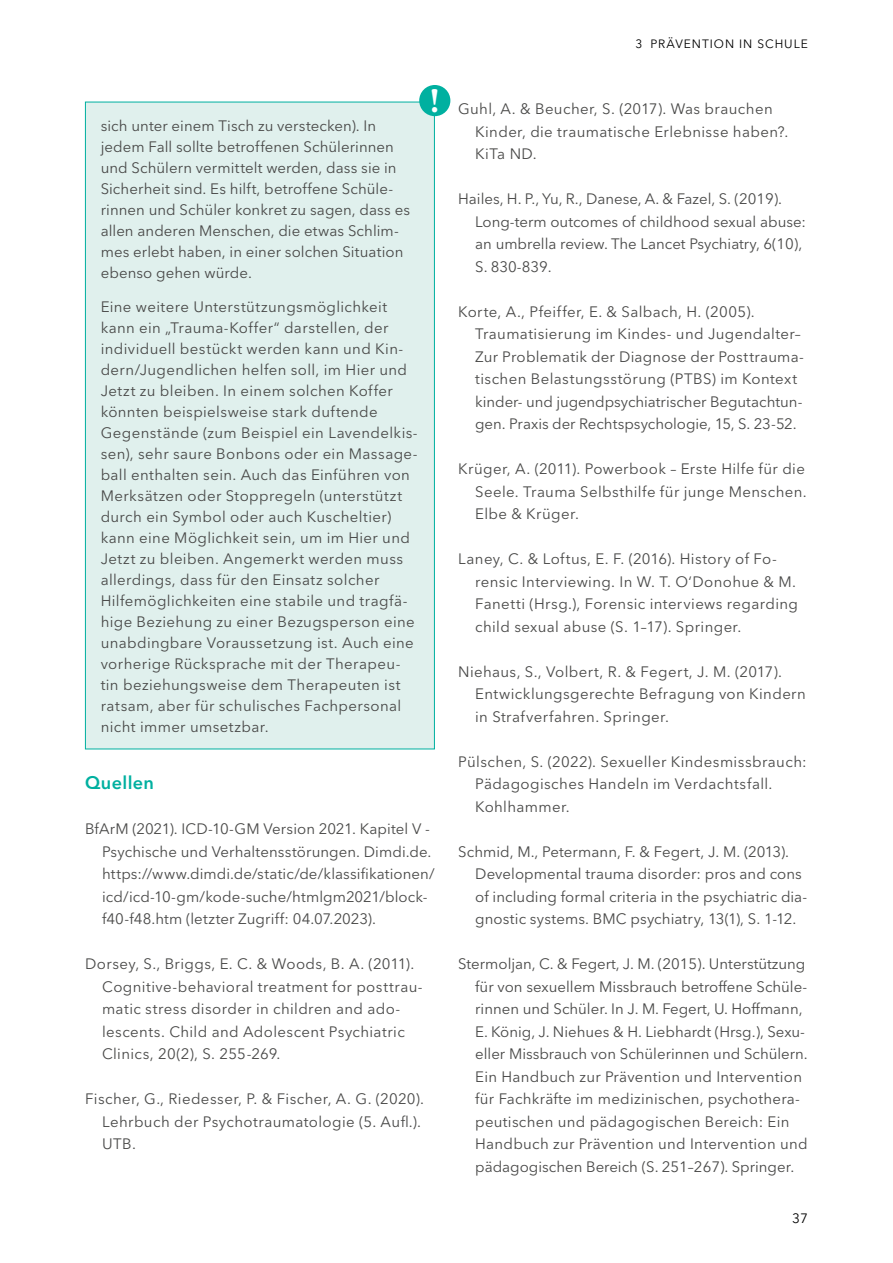
<style>
.page{position:relative;width:893px;height:1263px;background:#fff}
.page>*{position:absolute;margin:0;border:0;box-sizing:border-box;transform-origin:0 0}
.t1{font:700 34.5px "Minion Pro";color:#fff}
.t2{font:600 18px "Avenir Next LT Pro";letter-spacing:.02em;color:#00b0a0}
.Fließtext{font:15px/22.5px "Avenir Next LT Pro";letter-spacing:.02em;color:#494948}
.Fließtext-2{font:15px/22.5px "Avenir Next LT Pro";color:#494948}
.t3{font:13.5px "Avenir Next LT Pro";color:#000}
.t4{font:12px "Avenir Next LT Pro";letter-spacing:.08em;color:#000}
</style>
<div class="page">
<div style="left:85px;top:102px;width:349px;height:647px;background:#e0f0ed"></div>
<div style="left:419px;top:85px;width:31px;height:31px;background:#00b0a0;border-radius:50%"></div>
<p class="Fließtext" style="left:101px;top:115px;width:311px;line-height:21px">sich unter einem Tisch zu verstecken). In jedem Fall sollte betroffenen Schülerinnen und Schülern vermittelt werden, dass sie in Sicherheit sind. Es hilft, betroffene Schüle&shy;rinnen und Schüler konkret zu sagen, dass es allen anderen Menschen, die etwas Schlim&shy;mes erlebt haben, in einer solchen Situation ebenso gehen würde.</p>
<p class="Fließtext" style="left:101px;top:296px;width:319px;line-height:21px">Eine weitere Unterstützungsmöglichkeit kann ein „Trauma-Koffer“ darstellen, der individuell bestückt werden kann und Kin&shy;dern/Jugendlichen helfen soll, im Hier und Jetzt zu bleiben. In einem solchen Koffer könnten beispielsweise stark duftende Gegenstände (zum Beispiel ein Lavendelkis&shy;sen), sehr saure Bonbons oder ein Massage&shy;ball enthalten sein. Auch das Einführen von Merksätzen oder Stoppregeln (unterstützt durch ein Symbol oder auch Kuscheltier) kann eine Möglichkeit sein, um im Hier und Jetzt zu bleiben. Angemerkt werden muss allerdings, dass für den Einsatz solcher Hilfemöglichkeiten eine stabile und tragfä&shy;hige Beziehung zu einer Bezugsperson eine unabdingbare Voraussetzung ist. Auch eine vorherige Rücksprache mit der Therapeu&shy;tin beziehungsweise dem Therapeuten ist ratsam, aber für schulisches Fachpersonal nicht immer umsetzbar.</p>
<h1 class="t1" style="left:430px;top:76px;width:11px">!</h1>
<h3 class="t2" style="left:85px;top:772px;width:71px">Quellen</h3>
<p class="Fließtext" style="left:102px;top:818px;width:334px;text-indent:-17px">BfArM (2021). ICD-10-GM Version 2021. Kapitel V - Psychische und Verhaltensstörungen. Dimdi.de. https://www.dimdi.de/static/de/klassifikationen/ icd/icd-10-gm/kode-suche/htmlgm2021/block&shy;f40-f48.htm (letzter Zugriff: 04.07.2023).</p>
<p class="Fließtext" style="left:102px;top:953px;width:322px;text-indent:-17px">Dorsey, S., Briggs, E. C. &amp; Woods, B. A. (2011).<br>Cognitive-behavioral treatment for posttrau&shy;matic stress disorder in children and ado&shy;lescents. Child and Adolescent Psychiatric Clinics, 20(2), S. 255-269.</p>
<p class="Fließtext" style="left:102px;top:1088px;width:324px;text-indent:-17px">Fischer, G., Riedesser, P. &amp; Fischer, A. G. (2020).<br>Lehrbuch der Psychotraumatologie (5. Aufl.).<br>UTB.</p>
<p class="t4" style="left:635px;top:37px;width:174px">3 PRÄVENTION IN SCHULE</p>
<p class="Fließtext" style="left:475px;top:98px;width:315px;text-indent:-17px">Guhl, A. &amp; Beucher, S. (2017). Was brauchen<br>Kinder, die traumatische Erlebnisse haben?.<br>KiTa ND.</p>
<p class="Fließtext-2" style="left:475px;top:188px;width:332px;text-indent:-17px">Hailes, H. P., Yu, R., Danese, A. &amp; Fazel, S. (2019).<br>Long-term outcomes of childhood sexual abuse: an umbrella review. The Lancet Psychiatry, 6(10), S. 830-839.</p>
<p class="Fließtext" style="left:475px;top:300px;width:330px;text-indent:-17px">Korte, A., Pfeiffer, E. &amp; Salbach, H. (2005).<br>Traumatisierung im Kindes- und Jugendalter– Zur Problematik der Diagnose der Posttrauma&shy;tischen Belastungsstörung (PTBS) im Kontext kinder- und jugendpsychiatrischer Begutachtun&shy;gen. Praxis der Rechtspsychologie, 15, S. 23-52.</p>
<p class="Fließtext" style="left:475px;top:458px;width:333px;text-align:justify;text-indent:-17px">Krüger, A. (2011). Powerbook – Erste Hilfe für die Seele. Trauma Selbsthilfe für junge Menschen.<br>Elbe &amp; Krüger.</p>
<p class="Fließtext" style="left:475px;top:548px;width:324px;text-indent:-17px">Laney, C. &amp; Loftus, E. F. (2016). History of Fo&shy;rensic Interviewing. In W. T. O‘Donohue &amp; M.<br>Fanetti (Hrsg.), Forensic interviews regarding child sexual abuse (S. 1–17). Springer.</p>
<p class="Fließtext" style="left:475px;top:660px;width:332px;text-indent:-17px">Niehaus, S., Volbert, R. &amp; Fegert, J. M. (2017).<br>Entwicklungsgerechte Befragung von Kindern in Strafverfahren. Springer.</p>
<p class="Fließtext" style="left:475px;top:750px;width:333px;text-indent:-17px">Pülschen, S. (2022). Sexueller Kindesmissbrauch:<br>Pädagogisches Handeln im Verdachtsfall.<br>Kohlhammer.</p>
<p class="Fließtext" style="left:475px;top:840px;width:334px;text-indent:-17px">Schmid, M., Petermann, F. &amp; Fegert, J. M. (2013).<br>Developmental trauma disorder: pros and cons of including formal criteria in the psychiatric dia&shy;gnostic systems. BMC psychiatry, 13(1), S. 1-12.</p>
<p class="Fließtext-2" style="left:475px;top:953px;width:334px;text-indent:-17px">Stermoljan, C. &amp; Fegert, J. M. (2015). Unterstützung für von sexuellem Missbrauch betroffene Schüle&shy;rinnen und Schüler. In J. M. Fegert, U. Hoffmann, E. König, J. Niehues &amp; H. Liebhardt (Hrsg.), Sexu&shy;eller Missbrauch von Schülerinnen und Schülern.<br>Ein Handbuch zur Prävention und Intervention für Fachkräfte im medizinischen, psychothera&shy;peutischen und pädagogischen Bereich: Ein Handbuch zur Prävention und Intervention und pädagogischen Bereich (S. 251–267). Springer.</p>
<p class="t3" style="left:792px;top:1211px;width:17px">37</p>
</div>
